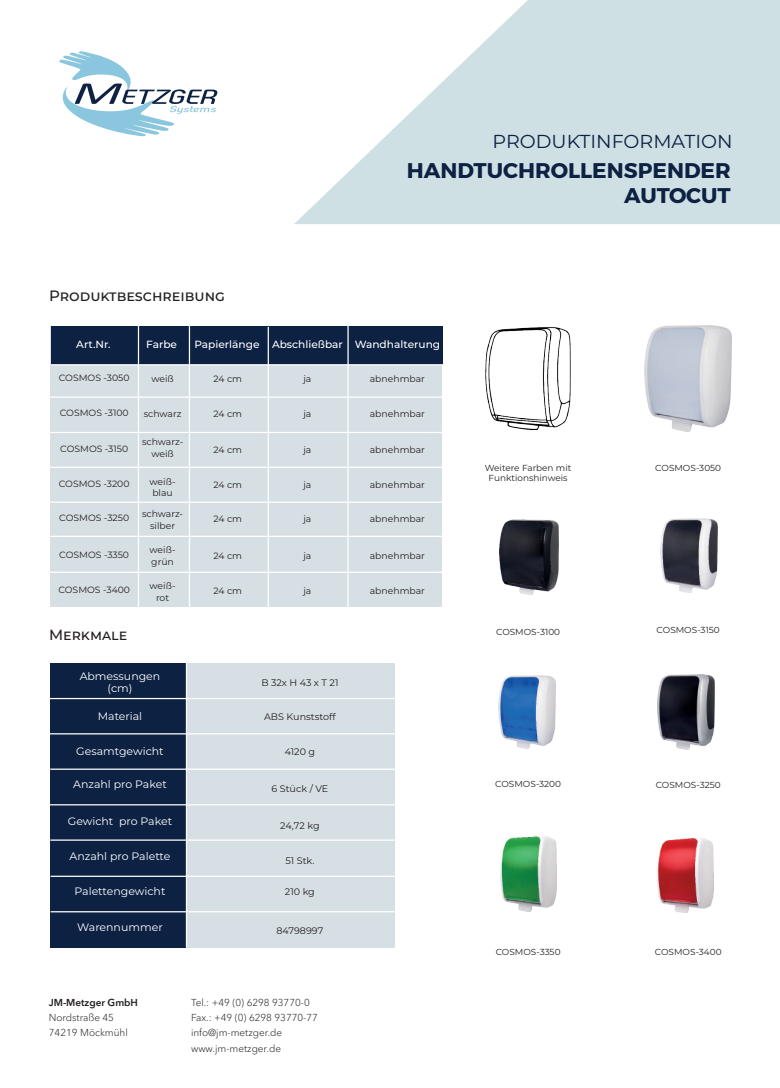
<style>
.page{position:relative;width:780px;height:1088px;background:#fff}
.page>*{position:absolute;margin:0;border:0;box-sizing:border-box;transform-origin:0 0}
.t1{font:700 21.25px/25px "Montserrat";color:#0d2143;text-align:right}
.t2{font:18.75px "Montserrat";color:#0d2143}
.t3{font:500 15px "Montserrat";color:#231f20}
.t4{font:500 14.75px "Montserrat";color:#231f20}
.t5{font:10.75px/12.9px "Montserrat";color:#fff;text-align:center}
.t6{font:500 10.38px "Montserrat";color:#fff}
.t7{font:300 10px/15px "Avenir Next Cyr";color:#231f20}
.t8{font:600 10px "Avenir Next Cyr";color:#231f20}
.t9{font:9.38px "Montserrat";color:#231f20}
.t10{font:9.12px/11.8px "Montserrat";color:#231f20;text-align:center}
.t11{font:8.75px "Montserrat";color:#231f20}
</style>
<div class="page">
<svg style="left:294px;top:0;width:486px;height:224px;fill:#cee0e4"></svg>
<svg style="left:59px;top:51px;width:159px;height:86px"></svg>
<div style="left:50px;top:663px;width:345px;height:284px;background:#d6dfe4"></div>
<div style="left:51px;top:663px;width:135px;height:284px;background:#0d2143"></div>
<hr style="left:50px;top:768px;width:346px;height:2px;background:#fff">
<hr style="left:50px;top:804px;width:346px;height:1px;background:#fff">
<hr style="left:50px;top:733px;width:346px;height:1px;background:#fff">
<hr style="left:50px;top:839px;width:345px;height:2px;background:#fff">
<hr style="left:51px;top:876px;width:344px;height:1px;background:#fff">
<hr style="left:51px;top:911px;width:344px;height:1px;background:#fff">
<hr style="left:49px;top:698px;width:347px;height:1px;background:#fff">
<div style="left:51px;top:327px;width:391px;height:280px;background:#d6dfe4"></div>
<div style="left:51px;top:327px;width:391px;height:38px;background:#0d2143"></div>
<hr style="left:49px;top:467px;width:404px;height:1px;background:#fff">
<hr style="left:50px;top:501px;width:403px;height:2px;background:#fff">
<hr style="left:50px;top:536px;width:403px;height:1px;background:#fff">
<hr style="left:49px;top:572px;width:393px;height:1px;background:#fff">
<hr style="left:50px;top:432px;width:403px;height:1px;background:#fff">
<hr style="left:50px;top:396px;width:403px;height:2px;background:#fff">
<hr style="left:138px;top:325px;width:1px;height:282px;background:#fff">
<hr style="left:189px;top:326px;width:1px;height:281px;background:#fff">
<hr style="left:186px;top:654px;width:1px;height:293px;background:#fff">
<hr style="left:268px;top:327px;width:1px;height:280px;background:#fff">
<hr style="left:347px;top:323px;width:1px;height:284px;background:#fff">
<hr style="left:51px;top:364px;width:403px;height:1px;background:#fff">
<img style="left:660px;top:518px;width:57px;height:74px">
<img style="left:485px;top:327px;width:86px;height:104px">
<img style="left:644px;top:325px;width:87px;height:107px">
<img style="left:657px;top:675px;width:57px;height:74px">
<img style="left:499px;top:519px;width:59px;height:75px">
<img style="left:499px;top:675px;width:56px;height:74px">
<img style="left:497px;top:834px;width:59px;height:77px">
<img style="left:657px;top:838px;width:56px;height:74px">
<h3 class="t3" style="left:49px;top:285px;width:177px">Produktbeschreibung</h3>
<h2 class="t2" style="left:492px;top:129px;width:242px">PRODUKTINFORMATION</h2>
<h1 class="t1" style="left:407px;top:159px;width:325px">HANDTUCHROLLENSPENDER<br>AUTOCUT</h1>
<p class="t6" style="left:76px;top:337px;width:36px">Art.Nr.</p>
<p class="t6" style="left:146px;top:337px;width:32px">Farbe</p>
<p class="t6" style="left:194px;top:337px;width:247px">Papierlänge Abschließbar Wandhalterung</p>
<p class="t10" style="left:59px;top:372px;width:72px">COSMOS -3050</p>
<p class="t10" style="left:60px;top:407px;width:70px">COSMOS -3100</p>
<p class="t10" style="left:151px;top:373px;width:24px">weiß</p>
<p class="t10" style="left:144px;top:408px;width:39px">schwarz</p>
<p class="t10" style="left:60px;top:443px;width:70px">COSMOS -3150</p>
<p class="t10" style="left:142px;top:436px;width:43px">schwarz&shy;weiß</p>
<p class="t10" style="left:59px;top:478px;width:72px">COSMOS -3200</p>
<p class="t10" style="left:150px;top:475px;width:27px;text-align:left">weiß&shy;blau</p>
<p class="t10" style="left:59px;top:512px;width:71px">COSMOS -3250</p>
<p class="t10" style="left:142px;top:508px;width:43px">schwarz&shy;silber</p>
<p class="t10" style="left:59px;top:548px;width:71px">COSMOS -3350</p>
<p class="t10" style="left:150px;top:544px;width:27px;text-align:left">weiß&shy;grün</p>
<p class="t10" style="left:213px;top:373px;width:30px">24 cm</p>
<p class="t10" style="left:213px;top:408px;width:30px">24 cm</p>
<p class="t10" style="left:213px;top:444px;width:30px">24 cm</p>
<p class="t10" style="left:213px;top:479px;width:30px">24 cm</p>
<p class="t10" style="left:213px;top:512px;width:30px">24 cm</p>
<p class="t10" style="left:213px;top:549px;width:30px">24 cm</p>
<p class="t10" style="left:303px;top:373px;width:10px">ja</p>
<p class="t10" style="left:370px;top:373px;width:57px">abnehmbar</p>
<p class="t10" style="left:303px;top:408px;width:10px">ja</p>
<p class="t10" style="left:370px;top:408px;width:57px">abnehmbar</p>
<p class="t10" style="left:303px;top:444px;width:10px">ja</p>
<p class="t10" style="left:370px;top:444px;width:57px">abnehmbar</p>
<p class="t10" style="left:303px;top:479px;width:10px">ja</p>
<p class="t10" style="left:370px;top:479px;width:57px">abnehmbar</p>
<p class="t10" style="left:303px;top:512px;width:10px">ja</p>
<p class="t10" style="left:370px;top:512px;width:57px">abnehmbar</p>
<p class="t10" style="left:303px;top:549px;width:10px">ja</p>
<p class="t10" style="left:370px;top:549px;width:57px">abnehmbar</p>
<p class="t10" style="left:58px;top:584px;width:73px">COSMOS -3400</p>
<p class="t10" style="left:150px;top:579px;width:27px">weiß&shy;rot</p>
<p class="t10" style="left:213px;top:585px;width:30px">24 cm</p>
<p class="t10" style="left:303px;top:585px;width:10px">ja</p>
<p class="t10" style="left:370px;top:585px;width:57px">abnehmbar</p>
<h3 class="t4" style="left:49px;top:624px;width:79px">Merkmale</h3>
<p class="t5" style="left:80px;top:669px;width:82px">Abmessungen (cm)</p>
<p class="t5" style="left:98px;top:709px;width:46px">Material</p>
<p class="t9" style="left:261px;top:676px;width:79px">B 32x H 43 x T 21</p>
<p class="t9" style="left:264px;top:710px;width:73px">ABS Kunststoff</p>
<p class="t9" style="left:285px;top:745px;width:32px">4120 g</p>
<p class="t9" style="left:271px;top:782px;width:58px">6 Stück / VE</p>
<p class="t5" style="left:76px;top:744px;width:89px">Gesamtgewicht</p>
<p class="t5" style="left:73px;top:778px;width:95px">Anzahl pro Paket</p>
<p class="t5" style="left:68px;top:814px;width:106px">Gewicht pro Paket</p>
<p class="t9" style="left:280px;top:819px;width:41px">24,72 kg</p>
<p class="t5" style="left:70px;top:849px;width:102px">Anzahl pro Palette</p>
<p class="t9" style="left:285px;top:854px;width:31px">51 Stk.</p>
<p class="t5" style="left:75px;top:885px;width:92px">Palettengewicht</p>
<p class="t5" style="left:77px;top:920px;width:87px">Warennummer</p>
<p class="t9" style="left:276px;top:924px;width:48px">84798997</p>
<p class="t9" style="left:285px;top:885px;width:31px">210 kg</p>
<p class="t8" style="left:49px;top:997px;width:91px">JM-Metzger GmbH</p>
<p class="t7" style="left:49px;top:1010px;width:80px">Nordstraße 45<br>74219 Möckmühl</p>
<p class="t7" style="left:191px;top:995px;width:128px">Tel.: +49 (0) 6298 93770-0<br>Fax.: +49 (0) 6298 93770-77 info@jm-metzger.de www.jm-metzger.de</p>
<p class="t11" style="left:485px;top:461px;width:88px">Weitere Farben mit</p>
<p class="t11" style="left:655px;top:461px;width:67px">COSMOS-3050</p>
<p class="t11" style="left:488px;top:472px;width:80px">Funktionshinweis</p>
<p class="t11" style="left:496px;top:626px;width:66px">COSMOS-3100</p>
<p class="t11" style="left:495px;top:778px;width:67px">COSMOS-3200</p>
<p class="t11" style="left:656px;top:624px;width:65px">COSMOS-3150</p>
<p class="t11" style="left:655px;top:779px;width:66px">COSMOS-3250</p>
<p class="t11" style="left:495px;top:946px;width:66px">COSMOS-3350</p>
<p class="t11" style="left:654px;top:946px;width:68px">COSMOS-3400</p>
</div>
